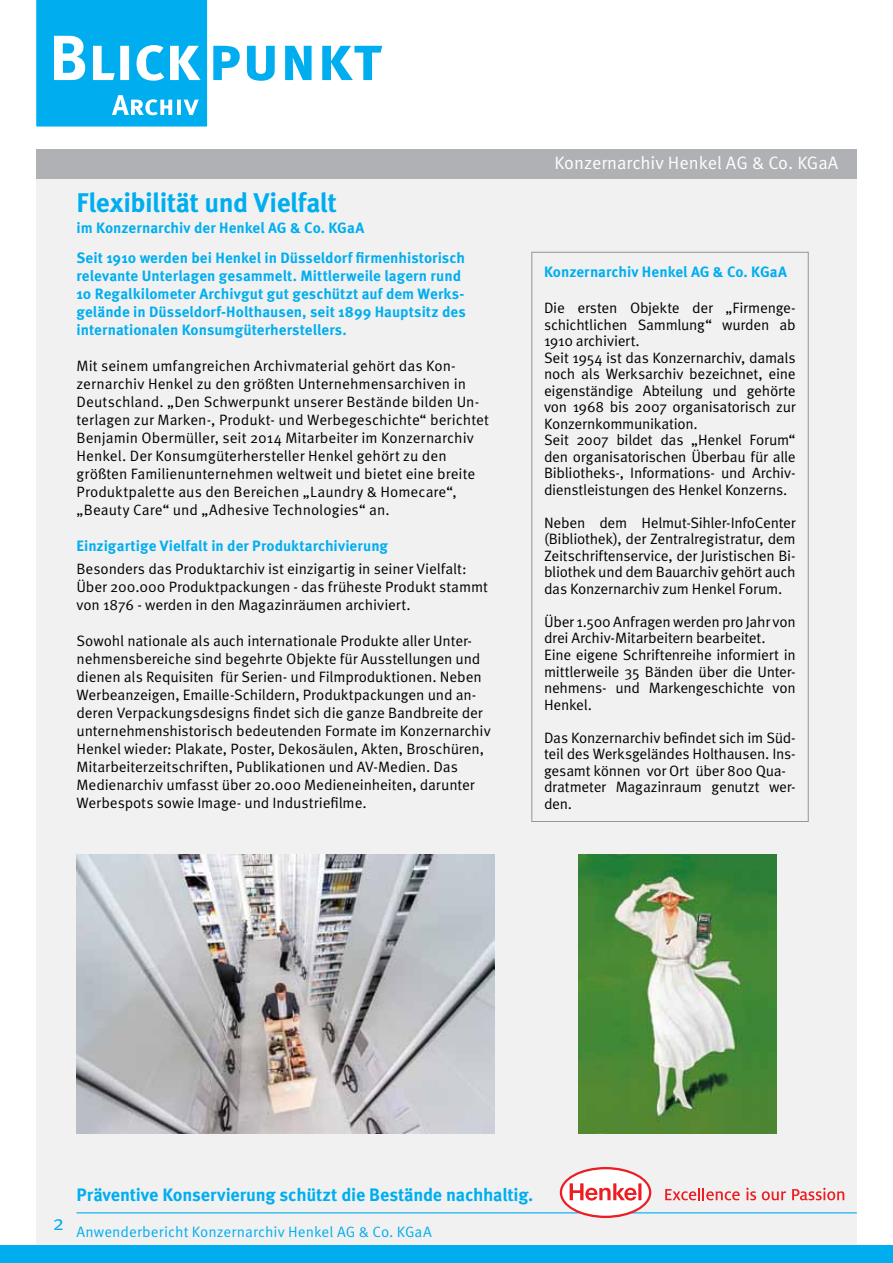
<style>
.page{position:relative;width:893px;height:1263px;background:#fff}
.page>*{position:absolute;margin:0;border:0;box-sizing:border-box;transform-origin:0 0}
.t1{font:700 27px "Meta OT";letter-spacing:-.015em;color:#00aeef}
.t2{font:21px "Meta OT";color:#00aeef}
.t3{font:700 18px "Meta OT";letter-spacing:-.01em;color:#00aeef}
.t4{font:18px "Meta OT";color:#fff}
.t5{font:15px/16.5px "Meta OT";letter-spacing:-.01em;color:#000}
.t6{font:700 15px/18px "Meta OT";color:#00aeef}
.t7{font:15px "Meta OT";color:#00aeef}
</style>
<div class="page">
<div style="left:36px;top:162px;width:821px;height:1097px;background:#f1f1f2"></div>
<div style="left:36px;top:149px;width:821px;height:30px;background:#afb1b4"></div>
<svg style="left:36px;top:0;width:346px;height:127px"></svg>
<div style="left:0;top:1246px;width:893px;height:17px;background:#00aeef"></div>
<div style="left:531px;top:252px;width:277px;height:570px;border:1px solid #939598"></div>
<img style="left:77px;top:855px;width:418px;height:278px">
<hr style="left:77px;top:1212px;width:780px;height:1px;background:#00aeef">
<img style="left:578px;top:855px;width:199px;height:278px">
<svg style="left:560px;top:1167px;width:91px;height:51px"></svg>
<svg style="left:665px;top:1188px;width:75px;height:12px"></svg>
<svg style="left:746px;top:1188px;width:10px;height:12px"></svg>
<svg style="left:762px;top:1191px;width:24px;height:9px"></svg>
<svg style="left:792px;top:1188px;width:52px;height:12px"></svg>
<h1 class="t1" style="left:77px;top:185px;width:262px">Flexibilität und Vielfalt</h1>
<p class="t6" style="left:77px;top:219px;width:289px">im Konzernarchiv der Henkel AG &amp; Co. KGaA</p>
<p class="t6" style="left:77px;top:250px;width:391px">Seit 1910 werden bei Henkel in Düsseldorf firmenhistorisch relevante Unterlagen gesammelt. Mittlerweile lagern rund 10 Regalkilometer Archivgut gut geschützt auf dem Werks&shy;gelände in Düsseldorf-Holthausen, seit 1899 Hauptsitz des internationalen Konsumgüterherstellers.</p>
<p class="t5" style="left:77px;top:358px;width:414px;line-height:18px">Mit seinem umfangreichen Archivmaterial gehört das Kon&shy;zernarchiv Henkel zu den größten Unternehmensarchiven in Deutschland. „Den Schwerpunkt unserer Bestände bilden Un&shy;terlagen zur Marken-, Produkt- und Werbegeschichte“ berichtet Benjamin Obermüller, seit 2014 Mitarbeiter im Konzernarchiv Henkel. Der Konsumgüterhersteller Henkel gehört zu den größten Familienunternehmen weltweit und bietet eine breite Produktpalette aus den Bereichen „Laundry &amp; Homecare“, „Beauty Care“ und „Adhesive Technologies“ an.</p>
<p class="t6" style="left:77px;top:538px;width:313px">Einzigartige Vielfalt in der Produktarchivierung</p>
<p class="t5" style="left:77px;top:560px;width:413px;line-height:18px">Besonders das Produktarchiv ist einzigartig in seiner Vielfalt:<br>Über 200.000 Produktpackungen - das früheste Produkt stammt von 1876 - werden in den Magazinräumen archiviert.</p>
<p class="t5" style="left:77px;top:632px;width:416px;line-height:18px">Sowohl nationale als auch internationale Produkte aller Unter&shy;nehmensbereiche sind begehrte Objekte für Ausstellungen und dienen als Requisiten für Serien- und Filmproduktionen. Neben Werbeanzeigen, Emaille-Schildern, Produktpackungen und an&shy;deren Verpackungsdesigns findet sich die ganze Bandbreite der unternehmenshistorisch bedeutenden Formate im Konzernarchiv Henkel wieder: Plakate, Poster, Dekosäulen, Akten, Broschüren, Mitarbeiterzeitschriften, Publikationen und AV-Medien. Das Medienarchiv umfasst über 20.000 Medieneinheiten, darunter Werbespots sowie Image- und Industriefilme.</p>
<p class="t4" style="left:555px;top:151px;width:285px">Konzernarchiv Henkel AG &amp; Co. KGaA</p>
<p class="t6" style="left:544px;top:264px;width:245px">Konzernarchiv Henkel AG &amp; Co. KGaA</p>
<p class="t5" style="left:544px;top:300px;width:253px">Die ersten Objekte der „Firmenge&shy;schichtlichen Sammlung“ wurden ab 1910 archiviert.<br>Seit 1954 ist das Konzernarchiv, damals noch als Werksarchiv bezeichnet, eine eigenständige Abteilung und gehörte von 1968 bis 2007 organisatorisch zur Konzernkommunikation.<br>Seit 2007 bildet das „Henkel Forum“ den organisatorischen Überbau für alle Bibliotheks-, Informations- und Archiv&shy;dienstleistungen des Henkel Konzerns.</p>
<p class="t5" style="left:544px;top:515px;width:253px;text-align:justify">Neben dem Helmut-Sihler-InfoCenter (Bibliothek), der Zentralregistratur, dem Zeitschriftenservice, der Juristischen Bi&shy;bliothek und dem Bauarchiv gehört auch das Konzernarchiv zum Henkel Forum.</p>
<p class="t5" style="left:544px;top:614px;width:253px">Über 1.500 Anfragen werden pro Jahr von drei Archiv-Mitarbeitern bearbeitet.<br>Eine eigene Schriftenreihe informiert in mittlerweile 35 Bänden über die Unter&shy;nehmens- und Markengeschichte von Henkel.</p>
<p class="t5" style="left:544px;top:729px;width:253px">Das Konzernarchiv befindet sich im Süd&shy;teil des Werksgeländes Holthausen. Ins&shy;gesamt können vor Ort über 800 Qua&shy;dratmeter Magazinraum genutzt wer&shy;den.</p>
<h2 class="t2" style="left:53px;top:1209px;width:13px">2</h2>
<p class="t3" style="left:77px;top:1183px;width:458px">Präventive Konservierung schützt die Bestände nachhaltig.</p>
<p class="t7" style="left:77px;top:1222px;width:357px">Anwenderbericht Konzernarchiv Henkel AG &amp; Co. KGaA</p>
</div>
